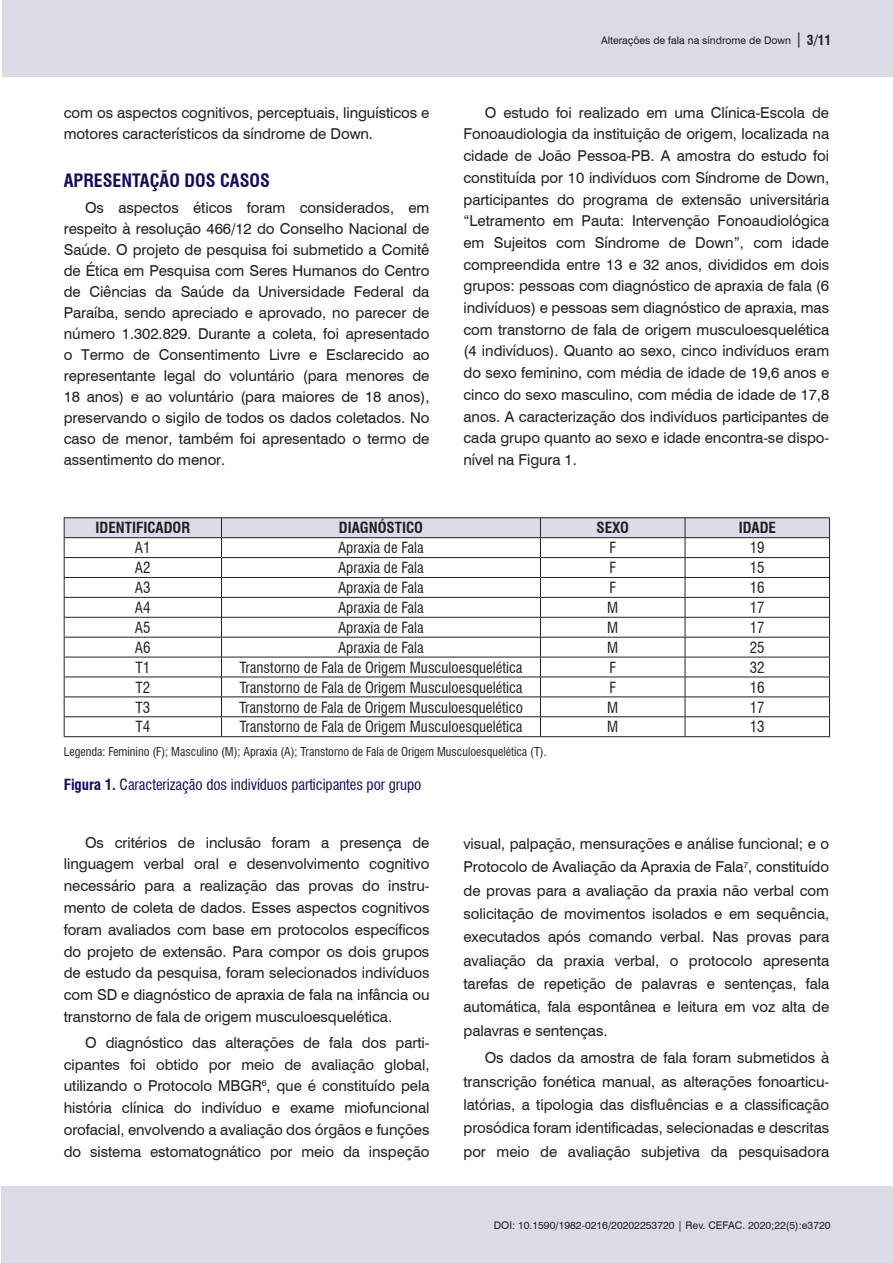
<style>
.page{position:relative;width:893px;height:1263px;background:#fff}
.page>*{position:absolute;margin:0;border:0;box-sizing:border-box;transform-origin:0 0}
.Nivel_1{font:700 condensed 18px "Swiss 721 BT";color:#18085f}
.Corpo_do_texto{font:15px/21.8px "Swiss 721 BT";letter-spacing:-.005em;color:#231f20;text-align:justify}
.Texto_tabelas{font:condensed 15px "Swiss 721 BT";color:#231f20}
.Titulo_tabelas_e_gr{font:condensed 15px "Swiss 721 BT";letter-spacing:-.005em;color:#18085f}
.Texto_tabelas-2{font:700 condensed 15px "Swiss 721 BT";color:#231f20}
.Legendas{font:condensed 12px "Swiss 721 BT";color:#231f20}
.t1{font:10.5px "Swiss 721 BT";color:#231f20}
.s1{font-size:15px}
.s2{font-weight:700;font-stretch:condensed;font-size:13.5px}
.s3{font-weight:700}
</style>
<div class="page">
<div style="left:1px;top:1186px;width:892px;height:77px;background:#dcdae7"></div>
<div style="left:2px;top:0;width:891px;height:77px;background:#dcdae7"></div>
<hr style="left:64px;top:517px;width:157px;height:1px;background:#231f20">
<hr style="left:221px;top:517px;width:319px;height:1px;background:#231f20">
<hr style="left:540px;top:517px;width:145px;height:1px;background:#231f20">
<hr style="left:685px;top:517px;width:145px;height:1px;background:#231f20">
<svg style="left:64px;top:518px;width:766px;height:218px"></svg>
<hr style="left:64px;top:736px;width:157px;height:1px;background:#231f20">
<hr style="left:221px;top:736px;width:319px;height:1px;background:#231f20">
<hr style="left:540px;top:736px;width:145px;height:1px;background:#231f20">
<hr style="left:685px;top:736px;width:145px;height:1px;background:#231f20">
<p class="Corpo_do_texto" style="left:64px;top:101px;width:367px;line-height:21px">com os aspectos cognitivos, perceptuais, linguísticos e motores característicos da síndrome de Down.</p>
<p class="Nivel_1" style="left:64px;top:169px;width:208px">APRESENTAÇÃO DOS CASOS</p>
<p class="Corpo_do_texto" style="left:64px;top:196px;width:367px;line-height:21px;text-indent:21px">Os aspectos éticos foram considerados, em respeito à resolução 466/12 do Conselho Nacional de Saúde. O projeto de pesquisa foi submetido a Comitê de Ética em Pesquisa com Seres Humanos do Centro de Ciências da Saúde da Universidade Federal da Paraíba, sendo apreciado e aprovado, no parecer de número 1.302.829. Durante a coleta, foi apresentado o Termo de Consentimento Livre e Esclarecido ao representante legal do voluntário (para menores de 18 anos) e ao voluntário (para maiores de 18 anos), preservando o sigilo de todos os dados coletados. No caso de menor, também foi apresentado o termo de assentimento do menor.</p>
<p class="t1" style="left:601px;top:33px;width:232px">Alterações de fala na síndrome de Down <span class="s1">|</span> <span class="s2">3/11</span></p>
<p class="Corpo_do_texto" style="left:463px;top:101px;width:367px;text-indent:21px">O estudo foi realizado em uma Clínica-Escola de Fonoaudiologia da instituição de origem, localizada na cidade de João Pessoa-PB. A amostra do estudo foi constituída por 10 indivíduos com Síndrome de Down, participantes do programa de extensão universitária “Letramento em Pauta: Intervenção Fonoaudiológica em Sujeitos com Síndrome de Down”, com idade compreendida entre 13 e 32 anos, divididos em dois grupos: pessoas com diagnóstico de apraxia de fala (6 indivíduos) e pessoas sem diagnóstico de apraxia, mas com transtorno de fala de origem musculoesquelética (4 indivíduos). Quanto ao sexo, cinco indivíduos eram do sexo feminino, com média de idade de 19,6 anos e cinco do sexo masculino, com média de idade de 17,8 anos. A caracterização dos indivíduos participantes de cada grupo quanto ao sexo e idade encontra-se dispo&shy;nível na Figura 1.</p>
<p class="Texto_tabelas-2" style="left:96px;top:519px;width:96px">IDENTIFICADOR</p>
<p class="Texto_tabelas-2" style="left:339px;top:519px;width:86px">DIAGNÓSTICO</p>
<p class="Texto_tabelas-2" style="left:597px;top:519px;width:34px">SEXO</p>
<p class="Texto_tabelas-2" style="left:739px;top:519px;width:39px">IDADE</p>
<p class="Texto_tabelas" style="left:135px;top:539px;width:17px">A1</p>
<p class="Texto_tabelas" style="left:338px;top:539px;width:87px">Apraxia de Fala</p>
<p class="Texto_tabelas" style="left:609px;top:539px;width:8px">F</p>
<p class="Texto_tabelas" style="left:750px;top:539px;width:16px">19</p>
<p class="Texto_tabelas" style="left:135px;top:559px;width:17px">A2</p>
<p class="Texto_tabelas" style="left:338px;top:559px;width:87px">Apraxia de Fala</p>
<p class="Texto_tabelas" style="left:609px;top:559px;width:8px">F</p>
<p class="Texto_tabelas" style="left:750px;top:559px;width:16px">15</p>
<p class="Texto_tabelas" style="left:135px;top:579px;width:17px">A3</p>
<p class="Texto_tabelas" style="left:338px;top:579px;width:87px">Apraxia de Fala</p>
<p class="Texto_tabelas" style="left:609px;top:579px;width:8px">F</p>
<p class="Texto_tabelas" style="left:750px;top:579px;width:16px">16</p>
<p class="Texto_tabelas" style="left:135px;top:599px;width:17px">A4</p>
<p class="Texto_tabelas" style="left:338px;top:599px;width:87px">Apraxia de Fala</p>
<p class="Texto_tabelas" style="left:607px;top:599px;width:13px">M</p>
<p class="Texto_tabelas" style="left:750px;top:599px;width:16px">17</p>
<p class="Texto_tabelas" style="left:135px;top:618px;width:17px">A5</p>
<p class="Texto_tabelas" style="left:338px;top:618px;width:87px">Apraxia de Fala</p>
<p class="Texto_tabelas" style="left:607px;top:618px;width:13px">M</p>
<p class="Texto_tabelas" style="left:750px;top:618px;width:16px">17</p>
<p class="Texto_tabelas" style="left:135px;top:638px;width:17px">A6</p>
<p class="Texto_tabelas" style="left:338px;top:638px;width:87px">Apraxia de Fala</p>
<p class="Texto_tabelas" style="left:607px;top:638px;width:13px">M</p>
<p class="Texto_tabelas" style="left:750px;top:638px;width:16px">25</p>
<p class="Texto_tabelas" style="left:135px;top:658px;width:16px">T1</p>
<p class="Texto_tabelas" style="left:239px;top:658px;width:285px">Transtorno de Fala de Origem Musculoesquelética</p>
<p class="Texto_tabelas" style="left:609px;top:658px;width:8px">F</p>
<p class="Texto_tabelas" style="left:750px;top:658px;width:16px">32</p>
<p class="Texto_tabelas" style="left:135px;top:678px;width:16px">T2</p>
<p class="Texto_tabelas" style="left:239px;top:678px;width:285px">Transtorno de Fala de Origem Musculoesquelética</p>
<p class="Texto_tabelas" style="left:609px;top:678px;width:8px">F</p>
<p class="Texto_tabelas" style="left:750px;top:678px;width:16px">16</p>
<p class="Texto_tabelas" style="left:135px;top:698px;width:16px">T3</p>
<p class="Texto_tabelas" style="left:239px;top:698px;width:285px">Transtorno de Fala de Origem Musculoesquelético</p>
<p class="Texto_tabelas" style="left:607px;top:698px;width:13px">M</p>
<p class="Texto_tabelas" style="left:750px;top:698px;width:16px">17</p>
<p class="Texto_tabelas" style="left:135px;top:718px;width:16px">T4</p>
<p class="Texto_tabelas" style="left:239px;top:718px;width:285px">Transtorno de Fala de Origem Musculoesquelética</p>
<p class="Texto_tabelas" style="left:607px;top:718px;width:13px">M</p>
<p class="Texto_tabelas" style="left:750px;top:718px;width:16px">13</p>
<p class="Legendas" style="left:64px;top:744px;width:484px">Legenda: Feminino (F); Masculino (M); Apraxia (A); Transtorno de Fala de Origem Musculoesquelética (T).</p>
<p class="Titulo_tabelas_e_gr" style="left:64px;top:775px;width:359px"><span class="s3">Figura 1.</span> Caracterização dos indivíduos participantes por grupo</p>
<p class="Corpo_do_texto" style="left:64px;top:831px;width:367px;text-indent:21px">Os critérios de inclusão foram a presença de linguagem verbal oral e desenvolvimento cognitivo necessário para a realização das provas do instru&shy;mento de coleta de dados. Esses aspectos cognitivos foram avaliados com base em protocolos específicos do projeto de extensão. Para compor os dois grupos de estudo da pesquisa, foram selecionados indivíduos com SD e diagnóstico de apraxia de fala na infância ou transtorno de fala de origem musculoesquelética.</p>
<p class="Corpo_do_texto" style="left:64px;top:1031px;width:367px;text-indent:21px">O diagnóstico das alterações de fala dos parti&shy;cipantes foi obtido por meio de avaliação global, utilizando o Protocolo MBGR<sup>6</sup>, que é constituído pela história clínica do indivíduo e exame miofuncional orofacial, envolvendo a avaliação dos órgãos e funções do sistema estomatognático por meio da inspeção</p>
<p class="Corpo_do_texto" style="left:463px;top:831px;width:367px;line-height:23.4px">visual, palpação, mensurações e análise funcional; e o Protocolo de Avaliação da Apraxia de Fala<sup>7</sup>, constituído de provas para a avaliação da praxia não verbal com solicitação de movimentos isolados e em sequência, executados após comando verbal. Nas provas para avaliação da praxia verbal, o protocolo apresenta tarefas de repetição de palavras e sentenças, fala automática, fala espontânea e leitura em voz alta de palavras e sentenças.</p>
<p class="Corpo_do_texto" style="left:463px;top:1046px;width:367px;line-height:23.4px;text-indent:21px">Os dados da amostra de fala foram submetidos à transcrição fonética manual, as alterações fonoarticu&shy;latórias, a tipologia das disfluências e a classificação prosódica foram identificadas, selecionadas e descritas por meio de avaliação subjetiva da pesquisadora</p>
<p class="t1" style="left:494px;top:1218px;width:338px">DOI: 10.1590/1982-0216/20202253720 | Rev. CEFAC. 2020;22(5):e3720</p>
</div>
